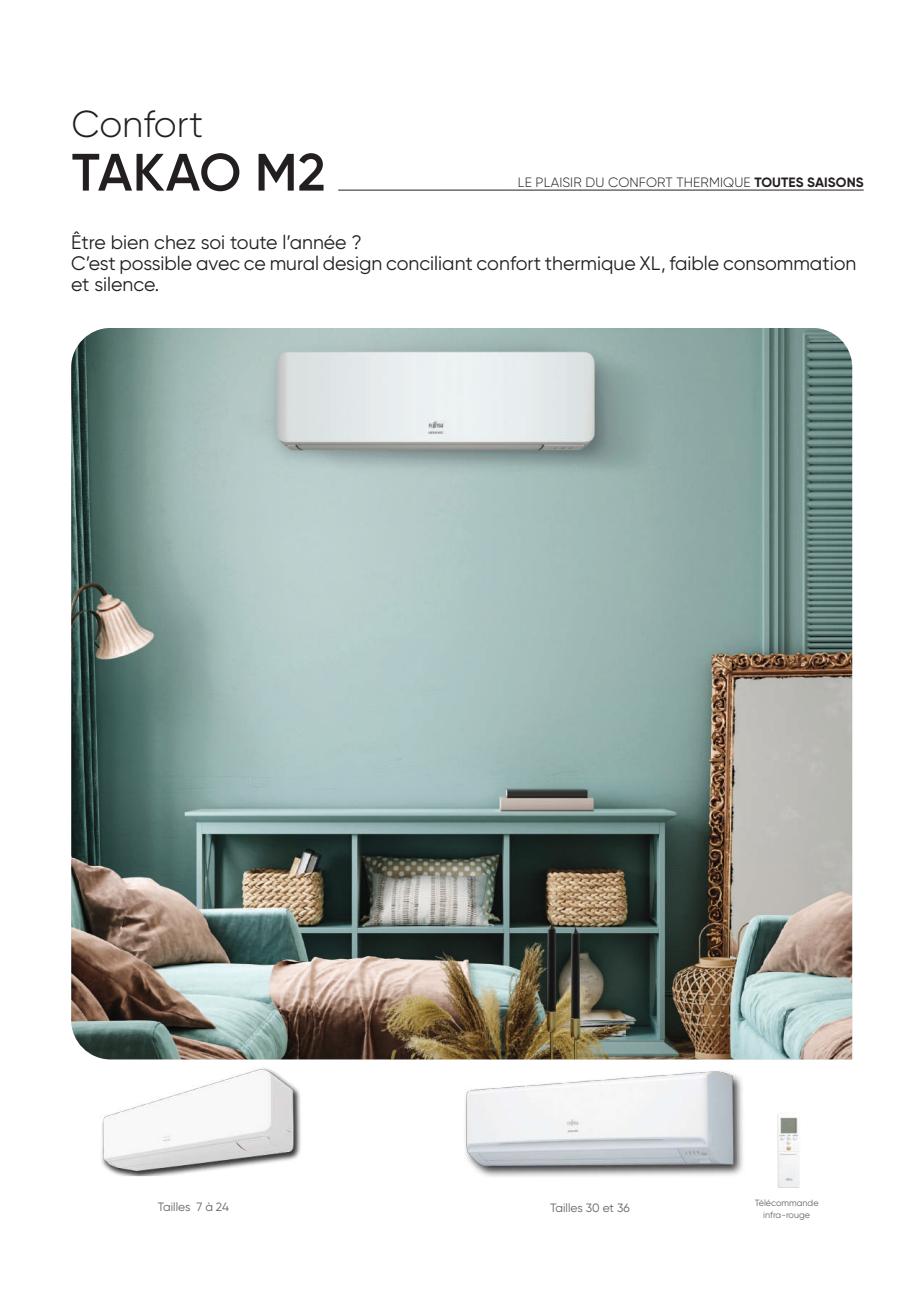
<style>
.page{position:relative;width:919px;height:1289px;background:#fff}
.page>*{position:absolute;margin:0;border:0;box-sizing:border-box;transform-origin:0 0}
.t1{font:600 52.5px "Gilroy";letter-spacing:.005em;color:#231f20}
.t2{font:300 37.5px "Gilroy";color:#231f20}
.t3{font:19.5px/21px "Gilroy";color:#231f20}
.t4{font:300 13.5px "Gilroy";letter-spacing:.01em;color:#231f20}
.t5{font:12px "Gilroy";color:#636366}
.t6{font:9px/11.7px "Gilroy";color:#636366;text-align:center}
.s1{font-weight:700}
</style>
<div class="page">
<img style="left:71px;top:328px;width:781px;height:731px">
<hr style="left:338px;top:190px;width:525px;height:1px;background:#231f20">
<img style="left:438px;top:1051px;width:324px;height:126px">
<img style="left:101px;top:1068px;width:200px;height:109px">
<img style="left:777px;top:1112px;width:23px;height:75px">
<h2 class="t2" style="left:71px;top:101px;width:133px">Confort</h2>
<h1 class="t1" style="left:72px;top:140px;width:255px">TAKAO M2</h1>
<p class="t4" style="left:518px;top:174px;width:347px">LE PLAISIR DU CONFORT THERMIQUE <span class="s1">TOUTES SAISONS</span></p>
<p class="t3" style="left:71px;top:231px;width:786px">Être bien chez soi toute l’année ?<br>C’est possible avec ce mural design conciliant confort thermique XL, faible consommation et silence.</p>
<p class="t5" style="left:158px;top:1199px;width:73px">Tailles 7 à 24</p>
<p class="t5" style="left:550px;top:1200px;width:81px">Tailles 30 et 36</p>
<p class="t6" style="left:754px;top:1196px;width:65px">Télécommande infra-rouge</p>
</div>
